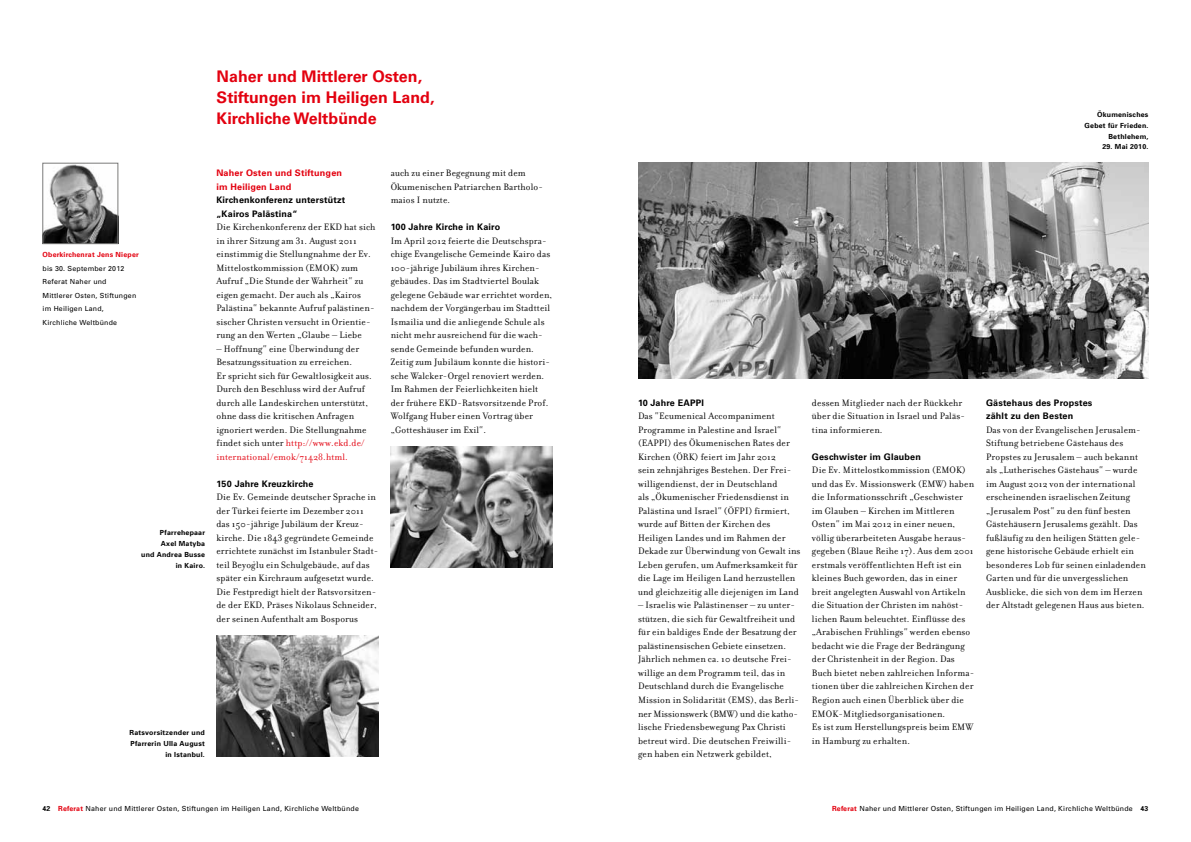
<style>
.page{position:relative;width:1191px;height:842px;background:#fff}
.page>*{position:absolute;margin:0;border:0;box-sizing:border-box;transform-origin:0 0}
.t1{font:700 16px/21px "Univers CE";letter-spacing:.005em;color:#e3000f}
.t2{font:10px/13.5px "Filosofia";letter-spacing:.015em;color:#000}
.t3{font:700 9px/13.5px "Univers CE";letter-spacing:.02em;color:#000}
.t4{font:700 9px/13.5px "Univers";letter-spacing:.02em;color:#e3000f}
.t5{font:7px/13.5px "Univers";letter-spacing:.03em;color:#000}
.t6{font:700 7px/10.9px "Univers";letter-spacing:.03em;color:#000;text-align:right}
.t7{font:700 7px "Univers CE";letter-spacing:.03em;color:#e3000f}
.s1{color:#e3000f}
.s2{font-weight:700}
.s3{font-family:"Univers CE";font-weight:700;color:#e3000f}
</style>
<div class="page">
<img style="left:45px;top:165px;width:71px;height:77px">
<div style="left:43px;top:163px;width:75px;height:81px;border:1px solid #7b7b7a"></div>
<img style="left:216px;top:635px;width:163px;height:122px">
<img style="left:390px;top:446px;width:163px;height:122px">
<img style="left:638px;top:163px;width:510px;height:216px">
<h1 class="t1" style="left:217px;top:66px;width:219px">Naher und Mittlerer Osten,<br>Stiftungen im Heiligen Land,<br>Kirchliche Weltbünde</h1>
<p class="t7" style="left:43px;top:251px;width:98px">Oberkirchenrat Jens Nieper</p>
<p class="t5" style="left:43px;top:262px;width:95px">bis 30. September 2012<br>Referat Naher und<br>Mittlerer Osten, Stiftungen im Heiligen Land,<br>Kirchliche Weltbünde</p>
<p class="t6" style="left:141px;top:527px;width:65px">Pfarrehepaar<br>Axel Matyba<br>und Andrea Busse in Kairo.</p>
<p class="t4" style="left:216px;top:166px;width:127px">Naher Osten und Stiftungen im Heiligen Land</p>
<p class="t3" style="left:216px;top:194px;width:130px">Kirchenkonferenz unterstützt „Kairos Palästina“</p>
<p class="t2" style="left:216px;top:221px;width:160px">Die Kirchenkonferenz der EKD hat sich in ihrer Sitzung am 31. August 2011 einstimmig die Stellungnahme der Ev.<br>Mittelostkommission (EMOK) zum Aufruf „Die Stunde der Wahrheit“ zu eigen gemacht. Der auch als „Kairos Palästina“ bekannte Aufruf palästinen&shy;sischer Christen versucht in Orientie&shy;rung an den Werten „Glaube – Liebe</p>
<p class="t2" style="left:216px;top:342px;width:157px">– Hoffnung“ eine Überwindung der Besatzungssituation zu erreichen.<br>Er spricht sich für Gewaltlosigkeit aus.<br>Durch den Beschluss wird der Aufruf durch alle Landeskirchen unterstützt, ohne dass die kritischen Anfragen ignoriert werden. Die Stellungnahme findet sich unter <span class="s1">http://www.ekd.de/ international/emok/71428.html.</span></p>
<p class="t3" style="left:216px;top:477px;width:99px">150 Jahre Kreuzkirche</p>
<p class="t2" style="left:216px;top:491px;width:163px">Die Ev. Gemeinde deutscher Sprache in der Türkei feierte im Dezember 2011 das 150- jährige Jubiläum der Kreuz&shy;kirche. Die 1843 gegründete Gemeinde errichtete zunächst im Istanbuler Stadt&shy;teil Beyog˘lu ein Schulgebäude, auf das später ein Kirchraum aufgesetzt wurde.<br>Die Festpredigt hielt der Ratsvorsitzen&shy;de der EKD, Präses Nikolaus Schneider, der seinen Aufenthalt am Bosporus</p>
<p class="t2" style="left:391px;top:167px;width:154px">auch zu einer Begegnung mit dem<br>Ökumenischen Patriarchen Bartholo&shy;maios I nutzte.</p>
<p class="t3" style="left:391px;top:221px;width:111px">100 Jahre Kirche in Kairo</p>
<p class="t2" style="left:391px;top:234px;width:163px">Im April 2012 feierte die Deutschspra&shy;chige Evangelische Gemeinde Kairo das 100- jährige Jubiläum ihres Kirchen&shy;gebäudes. Das im Stadtviertel Boulak gelegene Gebäude war errichtet worden, nachdem der Vorgängerbau im Stadtteil Ismailia und die anliegende Schule als nicht mehr ausreichend für die wach&shy;sende Gemeinde befunden wurden.<br>Zeitig zum Jubiläum konnte die histori&shy;sche Walcker- Orgel renoviert werden.<br>Im Rahmen der Feierlichkeiten hielt der frühere EKD- Ratsvorsitzende Prof.<br>Wolfgang Huber einen Vortrag über „Gotteshäuser im Exil“.</p>
<p class="t6" style="left:130px;top:727px;width:77px">Ratsvorsitzender und<br>Pfarrerin Ulla August in Istanbul.</p>
<p class="t6" style="left:1084px;top:109px;width:65px">Ökumenisches<br>Gebet für Frieden.<br>Bethlehem,</p>
<p class="t6" style="left:1102px;top:141px;width:48px">29. Mai 2010.</p>
<p class="t3" style="left:638px;top:396px;width:67px">10 Jahre EAPPI</p>
<p class="t2" style="left:638px;top:410px;width:164px">Das “Ecumenical Accompaniment Programme in Palestine and Israel“ (EAPPI) des Ökumenischen Rates der Kirchen (ÖRK) feiert im Jahr 2012<br>sein zehnjähriges Bestehen. Der Frei&shy;willigendienst, der in Deutschland<br>als „Ökumenischer Friedensdienst in Palästina und Israel“ (ÖFPI) firmiert, wurde auf Bitten der Kirchen des Heiligen Landes und im Rahmen der Dekade zur Überwindung von Gewalt ins Leben gerufen, um Aufmerksamkeit für die Lage im Heiligen Land herzustellen und gleichzeitig alle diejenigen im Land</p>
<p class="t2" style="left:638px;top:599px;width:163px">– Israelis wie Palästinenser – zu unter&shy;stützen, die sich für Gewaltfreiheit und für ein baldiges Ende der Besatzung der palästinensischen Gebiete einsetzen.<br>Jährlich nehmen ca. 10 deutsche Frei&shy;willige an dem Programm teil, das in Deutschland durch die Evangelische Mission in Solidarität (EMS), das Berli&shy;ner Missionswerk (BMW) und die katho&shy;lische Friedensbewegung Pax Christi betreut wird. Die deutschen Freiwilli&shy;gen haben ein Netzwerk gebildet,</p>
<p class="t2" style="left:812px;top:396px;width:155px">dessen Mitglieder nach der Rückkehr über die Situation in Israel und Paläs&shy;tina informieren.</p>
<p class="t3" style="left:812px;top:450px;width:110px">Geschwister im Glauben</p>
<p class="t2" style="left:812px;top:464px;width:164px">Die Ev. Mittelostkommission (EMOK) und das Ev. Missionswerk (EMW) haben die Informationsschrift „Geschwister im Glauben – Kirchen im Mittleren Osten“ im Mai 2012 in einer neuen, völlig überarbeiteten Ausgabe heraus&shy;gegeben (Blaue Reihe 17). Aus dem 2001 erstmals veröffentlichten Heft ist ein kleines Buch geworden, das in einer breit angelegten Auswahl von Artikeln die Situation der Christen im nahöst&shy;lichen Raum beleuchtet. Einflüsse des „Arabischen Frühlings“ werden ebenso bedacht wie die Frage der Bedrängung der Christenheit in der Region. Das Buch bietet neben zahlreichen Informa&shy;tionen über die zahlreichen Kirchen der Region auch einen Überblick über die EMOK- Mitgliedsorganisationen.<br>Es ist zum Herstellungspreis beim EMW in Hamburg zu erhalten.</p>
<p class="t3" style="left:986px;top:396px;width:108px">Gästehaus des Propstes zählt zu den Besten</p>
<p class="t2" style="left:986px;top:423px;width:161px">Das von der Evangelischen Jerusalem-Stiftung betriebene Gästehaus des Propstes zu Jerusalem – auch bekannt als „Lutherisches Gästehaus“ – wurde im August 2012 von der international erscheinenden israelischen Zeitung „Jerusalem Post“ zu den fünf besten Gästehäusern Jerusalems gezählt. Das fußläufig zu den heiligen Stätten gele&shy;gene historische Gebäude erhielt ein besonderes Lob für seinen einladenden Garten und für die unvergesslichen Ausblicke, die sich von dem im Herzen der Altstadt gelegenen Haus aus bieten.</p>
<p class="t5" style="left:43px;top:802px;width:318px"><span class="s2">42</span> <span class="s3">Referat</span> Naher und Mittlerer Osten, Stiftungen im Heiligen Land, Kirchliche Weltbünde</p>
<p class="t5" style="left:832px;top:802px;width:318px"><span class="s3">Referat</span> Naher und Mittlerer Osten, Stiftungen im Heiligen Land, Kirchliche Weltbünde <span class="s2">43</span></p>
</div>
